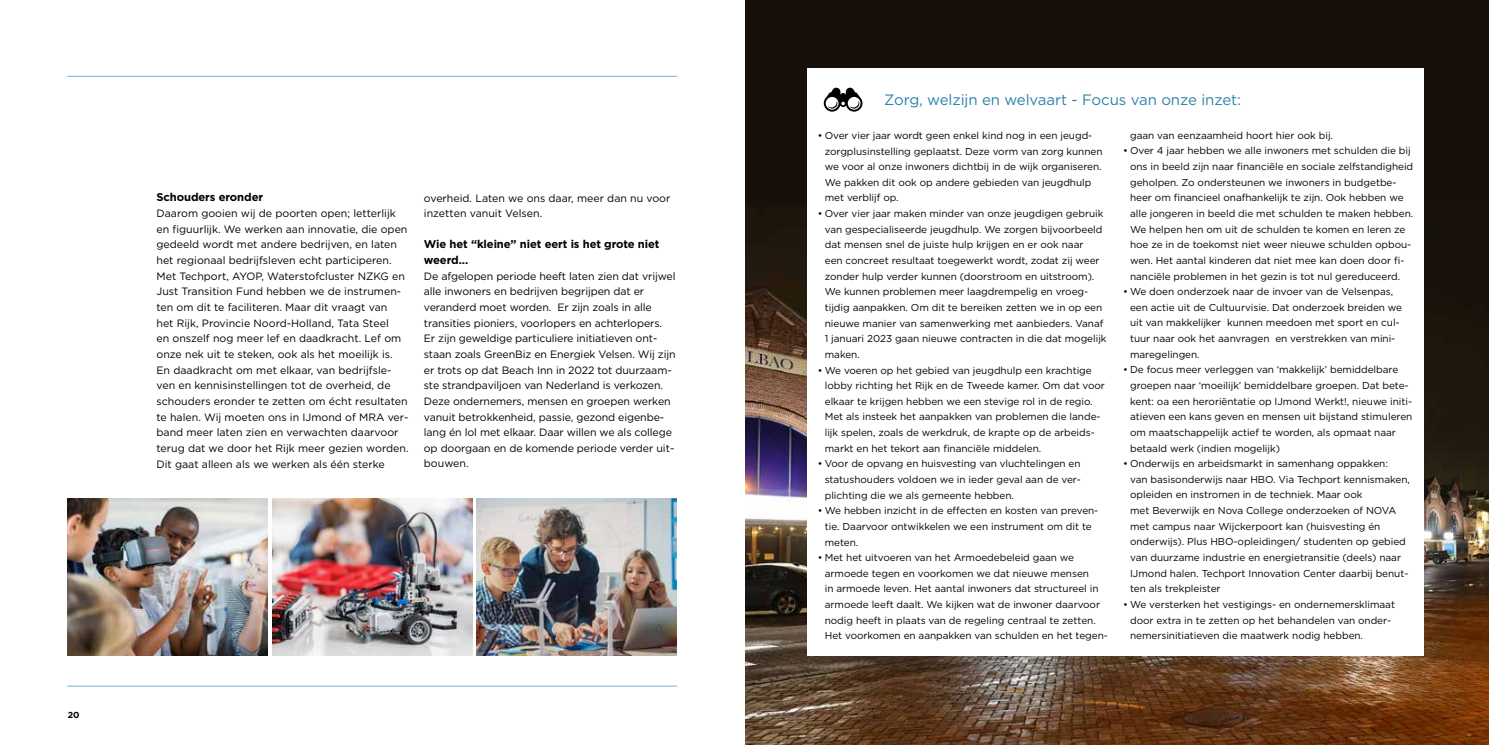
<style>
.page{position:relative;width:1489px;height:745px;background:#fff}
.page>*{position:absolute;margin:0;border:0;box-sizing:border-box;transform-origin:0 0}
.t1{font:15px "Gotham";letter-spacing:-.005em;color:#2f82a7}
.t2{font:700 11.25px/15.6px "Gotham";letter-spacing:-.01em;color:#000}
.t3{font:10.62px/15.6px "Gotham";letter-spacing:-.01em;color:#000}
.t4{font:10px/15.6px "Gotham";letter-spacing:-.005em;color:#000}
.t5{font:700 8.75px "Gotham";color:#000}
</style>
<div class="page">
<hr style="left:67px;top:76px;width:610px;height:1px;background:#6cb5d0">
<hr style="left:67px;top:685px;width:610px;height:1px;background:#6cb5d0">
<div style="left:745px;top:0;width:743px;height:744px;background:#17100a"></div>
<img style="left:745px;top:207px;width:743px;height:537px">
<div style="left:807px;top:68px;width:616px;height:587px;background:#fff"></div>
<svg style="left:823px;top:88px;width:39px;height:24px"></svg>
<img style="left:67px;top:498px;width:200px;height:157px">
<img style="left:272px;top:498px;width:200px;height:157px">
<img style="left:476px;top:498px;width:200px;height:157px">
<p class="t2" style="left:156px;top:189px;width:108px">Schouders eronder</p>
<p class="t3" style="left:156px;top:205px;width:254px">Daarom gooien wij de poorten open; letterlijk en figuurlijk. We werken aan innovatie, die open gedeeld wordt met andere bedrijven, en laten het regionaal bedrijfsleven echt participeren.<br>Met Techport, AYOP, Waterstofcluster NZKG en Just Transition Fund hebben we de instrumen&shy;ten om dit te faciliteren. Maar dit vraagt van<br>het Rijk, Provincie Noord-Holland, Tata Steel<br>en onszelf nog meer lef en daadkracht. Lef om onze nek uit te steken, ook als het moeilijk is.<br>En daadkracht om met elkaar, van bedrijfsle&shy;ven en kennisinstellingen tot de overheid, de schouders eronder te zetten om écht resultaten te halen. Wij moeten ons in IJmond of MRA ver&shy;band meer laten zien en verwachten daarvoor terug dat we door het Rijk meer gezien worden.<br>Dit gaat alleen als we werken als één sterke</p>
<p class="t3" style="left:424px;top:190px;width:248px">overheid. Laten we ons daar, meer dan nu voor inzetten vanuit Velsen.</p>
<p class="t2" style="left:424px;top:236px;width:237px">Wie het “kleine” niet eert is het grote niet weerd…</p>
<p class="t3" style="left:424px;top:268px;width:253px">De afgelopen periode heeft laten zien dat vrijwel alle inwoners en bedrijven begrijpen dat er veranderd moet worden. Er zijn zoals in alle transities pioniers, voorlopers en achterlopers.<br>Er zijn geweldige particuliere initiatieven ont&shy;staan zoals GreenBiz en Energiek Velsen. Wij zijn er trots op dat Beach Inn in 2022 tot duurzaam&shy;ste strandpaviljoen van Nederland is verkozen.<br>Deze ondernemers, mensen en groepen werken vanuit betrokkenheid, passie, gezond eigenbe&shy;lang én lol met elkaar. Daar willen we als college op doorgaan en de komende periode verder uit&shy;bouwen.</p>
<p class="t5" style="left:68px;top:708px;width:13px">20</p>
<h1 class="t1" style="left:884px;top:89px;width:358px">Zorg, welzijn en welvaart - Focus van onze inzet:</h1>
<p class="t4" style="left:824px;top:127px;width:279px;text-indent:-7px">• Over vier jaar wordt geen enkel kind nog in een jeugd&shy;zorgplusinstelling geplaatst. Deze vorm van zorg kunnen we voor al onze inwoners dichtbij in de wijk organiseren.<br>We pakken dit ook op andere gebieden van jeugdhulp met verblijf op.</p>
<p class="t4" style="left:824px;top:205px;width:283px;text-indent:-7px">• Over vier jaar maken minder van onze jeugdigen gebruik van gespecialiseerde jeugdhulp. We zorgen bijvoorbeeld dat mensen snel de juiste hulp krijgen en er ook naar<br>een concreet resultaat toegewerkt wordt, zodat zij weer zonder hulp verder kunnen (doorstroom en uitstroom).<br>We kunnen problemen meer laagdrempelig en vroeg&shy;tijdig aanpakken. Om dit te bereiken zetten we in op een nieuwe manier van samenwerking met aanbieders. Vanaf 1 januari 2023 gaan nieuwe contracten in die dat mogelijk maken.</p>
<p class="t4" style="left:824px;top:361px;width:282px;text-indent:-7px">• We voeren op het gebied van jeugdhulp een krachtige lobby richting het Rijk en de Tweede kamer. Om dat voor elkaar te krijgen hebben we een stevige rol in de regio.<br>Met als insteek het aanpakken van problemen die lande&shy;lijk spelen, zoals de werkdruk, de krapte op de arbeids&shy;markt en het tekort aan financiële middelen.</p>
<p class="t4" style="left:824px;top:455px;width:258px;text-align:justify;text-indent:-7px">• Voor de opvang en huisvesting van vluchtelingen en statushouders voldoen we in ieder geval aan de ver&shy;plichting die we als gemeente hebben.</p>
<p class="t4" style="left:824px;top:502px;width:275px;text-indent:-7px">• We hebben inzicht in de effecten en kosten van preven&shy;tie. Daarvoor ontwikkelen we een instrument om dit te meten.</p>
<p class="t4" style="left:824px;top:549px;width:285px;text-indent:-7px">• Met het uitvoeren van het Armoedebeleid gaan we armoede tegen en voorkomen we dat nieuwe mensen<br>in armoede leven. Het aantal inwoners dat structureel in armoede leeft daalt. We kijken wat de inwoner daarvoor nodig heeft in plaats van de regeling centraal te zetten.<br>Het voorkomen en aanpakken van schulden en het tegen-</p>
<p class="t4" style="left:1129px;top:127px;width:204px">gaan van eenzaamheid hoort hier ook bij.</p>
<p class="t4" style="left:1129px;top:143px;width:285px;text-indent:-7px">• Over 4 jaar hebben we alle inwoners met schulden die bij ons in beeld zijn naar financiële en sociale zelfstandigheid geholpen. Zo ondersteunen we inwoners in budgetbe&shy;heer om financieel onafhankelijk te zijn. Ook hebben we alle jongeren in beeld die met schulden te maken hebben.<br>We helpen hen om uit de schulden te komen en leren ze hoe ze in de toekomst niet weer nieuwe schulden opbou&shy;wen. Het aantal kinderen dat niet mee kan doen door fi&shy;nanciële problemen in het gezin is tot nul gereduceerd.</p>
<p class="t4" style="left:1129px;top:283px;width:273px;text-indent:-7px">• We doen onderzoek naar de invoer van de Velsenpas, een actie uit de Cultuurvisie. Dat onderzoek breiden we uit van makkelijker kunnen meedoen met sport en cul&shy;tuur naar ook het aanvragen en verstrekken van mini&shy;maregelingen.</p>
<p class="t4" style="left:1129px;top:361px;width:284px;text-indent:-7px">• De focus meer verleggen van ‘makkelijk’ bemiddelbare groepen naar ‘moeilijk’ bemiddelbare groepen. Dat bete&shy;kent: oa een heroriëntatie op IJmond Werkt!, nieuwe initi&shy;atieven een kans geven en mensen uit bijstand stimuleren om maatschappelijk actief te worden, als opmaat naar betaald werk (indien mogelijk)</p>
<p class="t4" style="left:1129px;top:455px;width:281px;text-indent:-7px">• Onderwijs en arbeidsmarkt in samenhang oppakken:<br>van basisonderwijs naar HBO. Via Techport kennismaken, opleiden en instromen in de techniek. Maar ook<br>met Beverwijk en Nova College onderzoeken of NOVA met campus naar Wijckerpoort kan (huisvesting én onderwijs). Plus HBO-opleidingen/ studenten op gebied van duurzame industrie en energietransitie (deels) naar IJmond halen. Techport Innovation Center daarbij benut&shy;ten als trekpleister</p>
<p class="t4" style="left:1129px;top:596px;width:266px;text-indent:-7px">• We versterken het vestigings- en ondernemersklimaat door extra in te zetten op het behandelen van onder&shy;nemersinitiatieven die maatwerk nodig hebben.</p>
</div>
